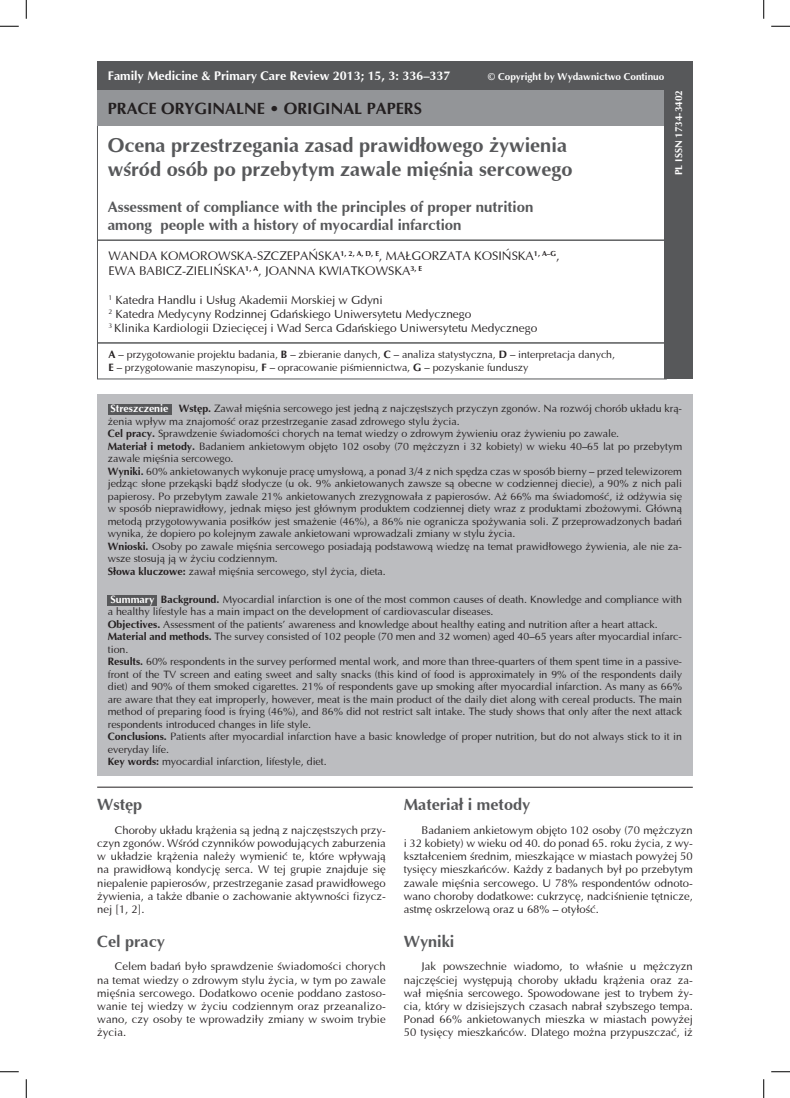
<style>
.page{position:relative;width:790px;height:1098px;background:#fff}
.page>*{position:absolute;margin:0;border:0;box-sizing:border-box;transform-origin:0 0}
.t1{font:700 20px/24px "Ottawa";color:#57585a}
.t2{font:700 16.25px "Ottawa";color:#57585a}
.t3{font:700 16.25px "Ottawa";color:#231f20}
.t4{font:700 15px/18px "Ottawa";color:#57585a}
.t5{font:12.5px/15px "Ottawa";color:#231f20}
.t6{font:700 12.5px "Ottawa";color:#fff}
.t7{font:11.88px/14.2px "Ottawa";color:#231f20}
.t8{font:11.25px/13.1px "Ottawa";color:#231f20;text-align:justify}
.t9{font:10.62px/12.5px "Ottawa";color:#231f20}
.t10{font:700 10.62px "Ottawa";color:#fff}
.t11{font:700 10px "Ottawa";color:#fff}
.s1{font-weight:700}
</style>
<div class="page">
<div style="left:97px;top:90px;width:567px;height:35px;background:#939598"></div>
<div style="left:97px;top:62px;width:595px;height:28px;background:#57585a"></div>
<div style="left:664px;top:62px;width:28px;height:317px;background:#57585a"></div>
<div style="left:97px;top:240px;width:569px;height:103px;border:1px solid #57585a"></div>
<div style="left:97px;top:343px;width:569px;height:36px;border:1px solid #57585a"></div>
<div style="left:97px;top:394px;width:595px;height:192px;background:#bcbdc0"></div>
<div style="left:97px;top:584px;width:595px;height:192px;background:#bcbdc0"></div>
<div style="left:108px;top:404px;width:63px;height:11px;background:#57585a"></div>
<div style="left:108px;top:595px;width:49px;height:11px;background:#57585a"></div>
<hr style="left:97px;top:787px;width:595px;height:1px;background:#231f20">
<svg style="left:0;top:25px;width:19px;height:2px"></svg>
<svg style="left:771px;top:25px;width:19px;height:2px"></svg>
<svg style="left:0;top:1071px;width:19px;height:1px"></svg>
<svg style="left:771px;top:1071px;width:19px;height:1px"></svg>
<svg style="left:25px;top:0;width:2px;height:19px"></svg>
<svg style="left:25px;top:1079px;width:2px;height:19px"></svg>
<svg style="left:763px;top:0;width:1px;height:19px"></svg>
<svg style="left:763px;top:1079px;width:1px;height:19px"></svg>
<p class="t6" style="left:108px;top:68px;width:344px">Family Medicine &amp; Primary Care Review 2013; 15, 3: 336–337</p>
<p class="t11" style="left:488px;top:70px;width:178px">© Copyright by Wydawnictwo Continuo</p>
<p class="t11" style="left:672px;top:175px;width:87px;rotate:-90deg">PL ISSN 1734-3402</p>
<h2 class="t3" style="left:108px;top:98px;width:316px">PRACE ORYGINALNE • ORIGINAL PAPERS</h2>
<h1 class="t1" style="left:108px;top:133px;width:466px">Ocena przestrzegania zasad prawidłowego żywienia wśród osób po przebytym zawale mięśnia sercowego</h1>
<h3 class="t4" style="left:108px;top:198px;width:427px">Assessment of compliance with the principles of proper nutrition among people with a history of myocardial infarction</h3>
<p class="t5" style="left:108px;top:248px;width:452px">Wanda Komorowska-Szczepańska<sup>1,</sup> <sup>2,</sup> <sup>A,</sup> <sup>D,</sup> <sup>E</sup>, Małgorzata Kosińska<sup>1,</sup> <sup>A–G</sup>,<br>Ewa Bab icz-Zielińska<sup>1,</sup> <sup>A</sup>, Joanna Kwiatkowska<sup>3,</sup> <sup>E</sup></p>
<p class="t7" style="left:108px;top:292px;width:430px"><sup>1</sup> Katedra Handlu i Usług Akademii Morskiej w Gdyni<br><sup>2</sup> Katedra Medycyny Rodzinnej Gdańskiego Uniwersytetu Medycznego<br><sup>3</sup> Klinika Kardiologii Dziecięcej i Wad Serca Gdańskiego Uniwersytetu Medycznego</p>
<p class="t9" style="left:108px;top:348px;width:508px"><span class="s1">A</span> – przygotowanie projektu badania, <span class="s1">B</span> – zbieranie danych, <span class="s1">C</span> – analiza statystyczna, <span class="s1">D</span> – interpretacja danych,<br><span class="s1">E</span> – przygotowanie maszynopisu, <span class="s1">F</span> – opracowanie piśmiennictwa, <span class="s1">G</span> – pozyskanie funduszy</p>
<p class="t9" style="left:108px;top:402px;width:576px;text-indent:71px"><span class="s1">Wstęp.</span> Zawał mięśnia sercowego jest jedną z najczęstszych przyczyn zgonów. N a rozwój chorób układu krą&shy;żenia wpływ ma znajomość oraz przestrzeganie zasad zdrowego stylu życia.<br><span class="s1">Cel pracy.</span> Sprawdzenie świadomości chorych na temat wiedzy o zdrowym żywieniu oraz żywieniu po zawale.<br><span class="s1">Materiał i metody.</span> Badaniem ankietowym objęto 102 osoby (70 mężczyzn i 32 kobiety) w wieku 40–65 lat po przebytym zawale mięśnia sercowego.<br><span class="s1">Wyniki.</span> 60% ankietowanych wykonuje pracę umysłową, a ponad 3/4 z nich spędza czas w sposób bierny – przed telewizorem jedząc słone przekąski bądź słodycze (u ok. 9% ankietowanych zawsze są obecne w codziennej diecie), a 90% z nich pali papierosy. Po przebytym zawale 21% ankietowanych zrezygnowała z papierosów. Aż 66% ma świadomość, iż odżywia się w sposób nieprawidłowy, jednak mięso jest głównym produktem codziennej diety wraz z produktami zbożowymi. Główną metodą przygotowywania posiłków jest smażenie (46%), a 86% nie ogranicza spożywania soli. Z przeprowadzonych badań wynika, że dopiero po kolejnym zawale ankietowani wprowadzali zmiany w stylu życia.<br><span class="s1">Wnioski.</span> Osoby po zawale mięśnia sercowego posiadają podstawową wiedzę na temat prawidłowego żywienia, ale nie za&shy;wsze stosują ją w życiu codziennym.<br><span class="s1">Słowa kluczowe:</span> zawał mięśnia sercowego, styl życia, dieta.</p>
<p class="t9" style="left:108px;top:593px;width:576px;text-indent:53px"><span class="s1">Background.</span> Myocardial infarction is one of the most common causes of death. Knowledge and compliance with a healthy lifestyle has a main impact on the development of cardiovascular diseases.<br><span class="s1">Objectives.</span> Assessment of the patients’ awareness and knowledge about healthy eating and nutrition after a heart attack.<br><span class="s1">Material and methods.</span> The survey consisted of 102 people (70 men and 32 women) aged 40–65 years after myocardial infarc&shy;tion.<br><span class="s1">Results.</span> 60% respondents in the survey performed mental work, and more than three-quarters of them spent time in a passive&shy;front of the TV screen and eating sweet and salty snacks (this kind of food is approximately in 9% of the respondents daily diet) and 90% of them smoked cigarettes. 21% of respondents gave up smoking after myocardial infarction. As many as 66% are aware that they eat improperly, however, meat is the main product of the daily diet along with cereal products. The main method of preparing food is frying (46%), and 86% did not restrict salt intake. The study shows that only after the next attack respondents introduced changes in life style.<br><span class="s1">Conclusions.</span> Patients after myocardial infarction have a basic knowledge of proper nutrition, but do not always stick to it in everyday life.<br><span class="s1">Key words:</span> myocardial infarction, lifestyle, diet.</p>
<p class="t10" style="left:111px;top:402px;width:59px">Streszczenie</p>
<p class="t10" style="left:111px;top:592px;width:45px">Summary</p>
<h2 class="t2" style="left:97px;top:794px;width:47px">Wstęp</h2>
<p class="t8" style="left:97px;top:823px;width:290px;text-indent:18px">Choroby układu krążenia są jedną z najczęstszych przy&shy;czyn zgonów. Wśród czynników powodujących zaburzenia w układzie krążenia należy wymienić te, które wpływają na prawidłową kondycję serca. W tej grupie znajduje się niepalenie papierosów, przestrzeganie zasad prawidłowego żywienia, a także dbanie o zachowanie aktywności fizycz&shy;nej [1, 2].</p>
<h2 class="t2" style="left:97px;top:931px;width:69px">Cel pracy</h2>
<p class="t8" style="left:97px;top:960px;width:290px;text-indent:18px">Celem badań było sprawdzenie świadomości chorych na temat wiedzy o zdrowym stylu życia, w tym po zawale mięśnia sercowego. Dodatkowo ocenie poddano zastoso&shy;wanie tej wiedzy w życiu codziennym oraz przeanalizo&shy;wano, czy osoby te wprowadziły zmiany w swoim trybie życia.</p>
<h2 class="t2" style="left:404px;top:794px;width:128px">Materiał i metody</h2>
<p class="t8" style="left:404px;top:823px;width:290px;text-indent:18px">Badaniem ankietowym objęto 102 osoby (70 mężczyzn i 32 kobiety) w wieku od 40. do ponad 65. roku życia, z wy&shy;kształceniem średnim, mieszkające w miastach powyżej 50 tysięcy mieszkańców. Każdy z badanych był po przebytym zawale mięśnia sercowego. U 78% respondentów odnoto&shy;wano choroby dodatkowe: cukrzycę, nadciśnienie tętnicze, astmę oskrzelową oraz u 68% – otyłość.</p>
<h2 class="t2" style="left:404px;top:931px;width:52px">Wyniki</h2>
<p class="t8" style="left:404px;top:960px;width:290px;text-indent:18px">Jak powszechnie wiadomo, to właśnie u mężczyzn najczęściej występują choroby układu krążenia oraz za&shy;wał mięśnia sercowego. Spowodowane jest to trybem ży&shy;cia, który w dzisiejszych czasach nabrał szybszego tempa.<br>Ponad 66% ankietowanych mieszka w miastach powyżej 50 tysięcy mieszkańców. Dlatego można przypuszczać, iż</p>
</div>
